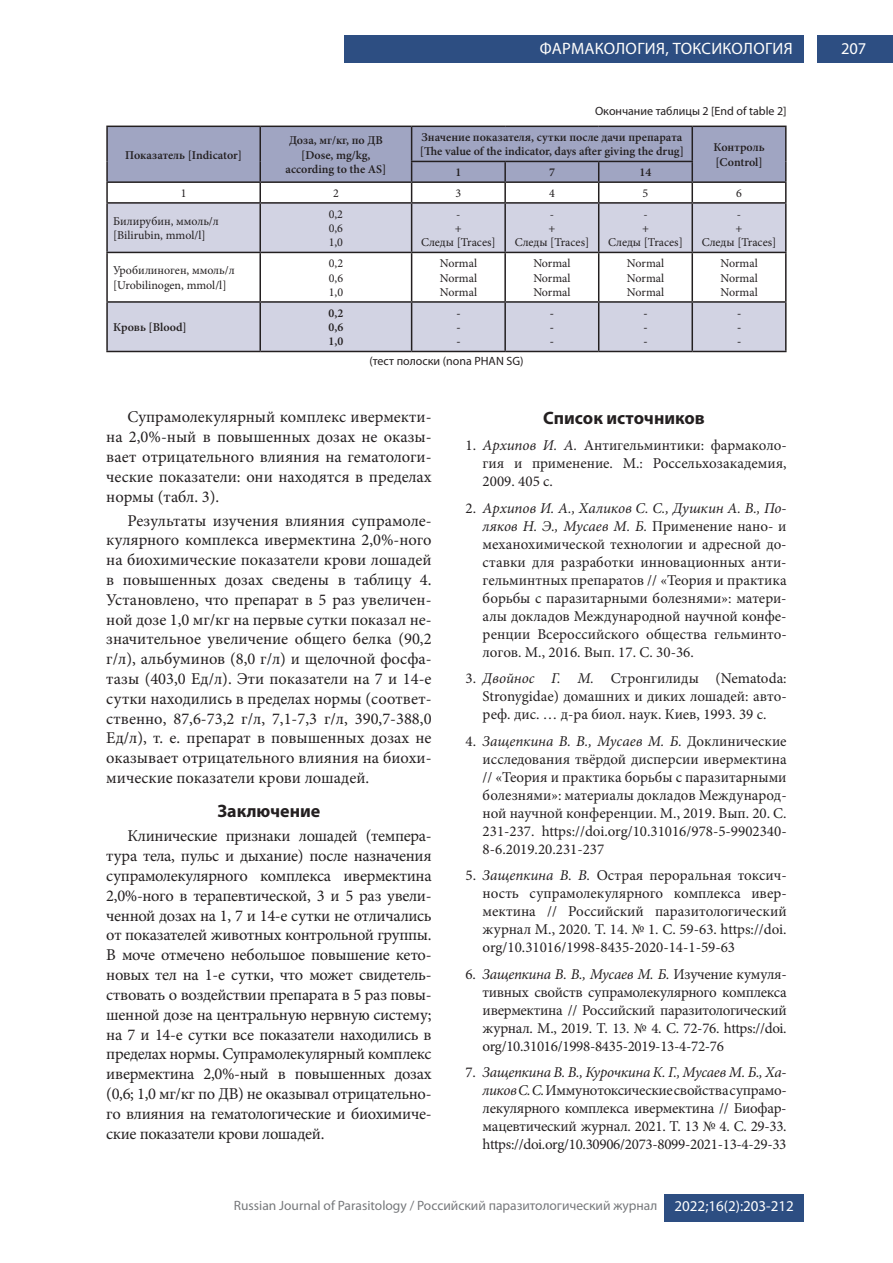
<style>
.page{position:relative;width:893px;height:1263px;background:#fff}
.page>*{position:absolute;margin:0;border:0;box-sizing:border-box;transform-origin:0 0}
.t1{font:700 18px "Myriad Pro";color:#231f20}
.t2{font:16.5px/19.8px "Minion Pro";letter-spacing:-.005em;color:#231f20;text-align:justify}
.t3{font:16.5px "Myriad Pro";letter-spacing:.02em;color:#fffefc}
.t4{font:16.5px "Myriad Pro";color:#fff}
.t5{font:15px/18px "Minion Pro";color:#231f20;text-align:justify}
.t6{font:15px "Myriad Pro";color:#fff}
.t7{font:13.5px "Myriad Pro";color:#76787b}
.t8{font:12px/14.4px "Minion Pro";color:#231f20;text-align:justify}
.t9{font:600 12px/14.4px "Minion Pro";color:#231f20;text-align:justify}
.t10{font:12px "Myriad Pro";color:#231f20}
.s1{font-style:italic}
</style>
<div class="page">
<div style="left:817px;top:36px;width:76px;height:27px;background:#2d4e82"></div>
<div style="left:344px;top:36px;width:459px;height:27px;background:#2d4e82"></div>
<div style="left:664px;top:1194px;width:139px;height:27px;background:#2d4e82"></div>
<div style="left:108px;top:204px;width:677px;height:147px;background:#d2d3e3"></div>
<svg style="left:108px;top:253px;width:677px;height:48px"></svg>
<svg style="left:106px;top:126px;width:681px;height:76px"></svg>
<hr style="left:106px;top:202px;width:154px;height:2px;background:#231f20">
<hr style="left:106px;top:204px;width:2px;height:48px;background:#231f20">
<hr style="left:260px;top:202px;width:152px;height:2px;background:#231f20">
<hr style="left:259px;top:204px;width:2px;height:48px;background:#231f20">
<hr style="left:412px;top:202px;width:93px;height:2px;background:#231f20">
<hr style="left:411px;top:204px;width:1px;height:48px;background:#231f20">
<hr style="left:505px;top:202px;width:94px;height:2px;background:#231f20">
<hr style="left:504px;top:204px;width:2px;height:48px;background:#231f20">
<hr style="left:599px;top:202px;width:93px;height:2px;background:#231f20">
<hr style="left:598px;top:204px;width:1px;height:48px;background:#231f20">
<hr style="left:692px;top:202px;width:95px;height:2px;background:#231f20">
<hr style="left:691px;top:204px;width:2px;height:48px;background:#231f20">
<hr style="left:785px;top:204px;width:2px;height:48px;background:#231f20">
<hr style="left:106px;top:252px;width:154px;height:1px;background:#231f20">
<hr style="left:106px;top:253px;width:2px;height:48px;background:#231f20">
<hr style="left:260px;top:252px;width:152px;height:1px;background:#231f20">
<hr style="left:259px;top:253px;width:2px;height:48px;background:#231f20">
<hr style="left:412px;top:252px;width:93px;height:1px;background:#231f20">
<hr style="left:411px;top:253px;width:1px;height:48px;background:#231f20">
<hr style="left:505px;top:252px;width:94px;height:1px;background:#231f20">
<hr style="left:504px;top:253px;width:2px;height:48px;background:#231f20">
<hr style="left:599px;top:252px;width:93px;height:1px;background:#231f20">
<hr style="left:598px;top:253px;width:1px;height:48px;background:#231f20">
<hr style="left:692px;top:252px;width:95px;height:1px;background:#231f20">
<hr style="left:691px;top:253px;width:2px;height:48px;background:#231f20">
<hr style="left:785px;top:253px;width:2px;height:48px;background:#231f20">
<hr style="left:106px;top:301px;width:154px;height:2px;background:#231f20">
<hr style="left:106px;top:303px;width:2px;height:48px;background:#231f20">
<hr style="left:260px;top:301px;width:152px;height:2px;background:#231f20">
<hr style="left:259px;top:303px;width:2px;height:48px;background:#231f20">
<hr style="left:412px;top:301px;width:93px;height:2px;background:#231f20">
<hr style="left:411px;top:303px;width:1px;height:48px;background:#231f20">
<hr style="left:505px;top:301px;width:94px;height:2px;background:#231f20">
<hr style="left:504px;top:303px;width:2px;height:48px;background:#231f20">
<hr style="left:599px;top:301px;width:93px;height:2px;background:#231f20">
<hr style="left:598px;top:303px;width:1px;height:48px;background:#231f20">
<hr style="left:692px;top:301px;width:95px;height:2px;background:#231f20">
<hr style="left:691px;top:303px;width:2px;height:48px;background:#231f20">
<hr style="left:785px;top:303px;width:2px;height:48px;background:#231f20">
<hr style="left:106px;top:351px;width:154px;height:1px;background:#231f20">
<hr style="left:260px;top:351px;width:152px;height:1px;background:#231f20">
<hr style="left:412px;top:351px;width:93px;height:1px;background:#231f20">
<hr style="left:505px;top:351px;width:94px;height:1px;background:#231f20">
<hr style="left:599px;top:351px;width:93px;height:1px;background:#231f20">
<hr style="left:692px;top:351px;width:95px;height:1px;background:#231f20">
<p class="t3" style="left:540px;top:39px;width:254px">ФАРМАКОЛОГИЯ, ТОКСИКОЛОГИЯ</p>
<p class="t9" style="left:125px;top:147px;width:118px">Показатель [Indicator]</p>
<p class="t10" style="left:595px;top:104px;width:193px">Окончание таблицы 2 [End of table 2]</p>
<p class="t9" style="left:286px;top:133px;width:102px;text-align:center">Доза, мг/кг, по ДВ [Dose, mg/kg, according to the AS]</p>
<p class="t9" style="left:420px;top:130px;width:265px">Значение показателя, сутки после дачи препарата [The value of the indicator, days after giving the drug]</p>
<p class="t9" style="left:713px;top:140px;width:53px">Контроль [Control]</p>
<p class="t9" style="left:455px;top:165px;width:7px">1</p>
<p class="t9" style="left:549px;top:165px;width:7px">7</p>
<p class="t9" style="left:640px;top:165px;width:13px">14</p>
<p class="t8" style="left:181px;top:186px;width:7px">1</p>
<p class="t8" style="left:333px;top:186px;width:7px">2</p>
<p class="t8" style="left:455px;top:186px;width:7px">3</p>
<p class="t8" style="left:549px;top:186px;width:7px">4</p>
<p class="t8" style="left:643px;top:186px;width:7px">5</p>
<p class="t8" style="left:736px;top:186px;width:7px">6</p>
<p class="t8" style="left:113px;top:214px;width:107px">Билирубин, ммоль/л [Bilirubin, mmol/l]</p>
<p class="t8" style="left:329px;top:207px;width:16px">0,2<br>0,6<br>1,0</p>
<p class="t8" style="left:421px;top:207px;width:76px;text-align:center">-<br>+<br>Следы [Traces]</p>
<p class="t8" style="left:515px;top:207px;width:76px;text-align:center">-<br>+<br>Следы [Traces]</p>
<p class="t8" style="left:608px;top:207px;width:76px;text-align:center">-<br>+<br>Следы [Traces]</p>
<p class="t8" style="left:702px;top:207px;width:76px;text-align:center">-<br>+<br>Следы [Traces]</p>
<p class="t8" style="left:113px;top:263px;width:123px">Уробилиноген, ммоль/л [Urobilinogen, mmol/l]</p>
<p class="t8" style="left:329px;top:256px;width:16px">0,2<br>0,6<br>1,0</p>
<p class="t8" style="left:440px;top:256px;width:39px">Normal Normal Normal</p>
<p class="t8" style="left:533px;top:256px;width:39px">Normal Normal Normal</p>
<p class="t8" style="left:627px;top:256px;width:39px">Normal Normal Normal</p>
<p class="t8" style="left:720px;top:256px;width:39px">Normal Normal Normal</p>
<p class="t9" style="left:113px;top:320px;width:75px">Кровь [Blood]</p>
<p class="t9" style="left:329px;top:306px;width:16px">0,2<br>0,6<br>1,0</p>
<p class="t9" style="left:456px;top:306px;width:6px">- - -</p>
<p class="t9" style="left:550px;top:306px;width:6px">- - -</p>
<p class="t9" style="left:643px;top:306px;width:6px">- - -</p>
<p class="t9" style="left:737px;top:306px;width:6px">- - -</p>
<p class="t10" style="left:369px;top:353px;width:155px">(тест полоски (nona PHAN SG)</p>
<p class="t2" style="left:106px;top:407px;width:327px;text-indent:21px">Супрамолекулярный комплекс ивермекти&shy;на 2,0%-ный в повышенных дозах не оказы&shy;вает отрицательного влияния на гематологи&shy;ческие показатели: они находятся в пределах нормы (табл. 3).</p>
<p class="t2" style="left:106px;top:510px;width:327px;text-indent:21px">Результаты изучения влияния супрамоле&shy;кулярного комплекса ивермектина 2,0%-ного на биохимические показатели крови лошадей в повышенных дозах сведены в таблицу 4.<br>Установлено, что препарат в 5 раз увеличен&shy;ной дозе 1,0 мг/кг на первые сутки показал не&shy;значительное увеличение общего белка (90,2 г/л), альбуминов (8,0 г/л) и щелочной фосфа&shy;тазы (403,0 Ед/л). Эти показатели на 7 и 14-е сутки находились в пределах нормы (соответ&shy;ственно, 87,6-73,2 г/л, 7,1-7,3 г/л, 390,7-388,0<br>Ед/л), т. е. препарат в повышенных дозах не оказывает отрицательного влияния на биохи&shy;мические показатели крови лошадей.</p>
<p class="t1" style="left:217px;top:800px;width:105px">Заключение</p>
<p class="t2" style="left:106px;top:826px;width:327px;text-indent:21px">Клинические признаки лошадей (темпера&shy;тура тела, пульс и дыхание) после назначения супрамолекулярного комплекса ивермектина 2,0%-ного в терапевтической, 3 и 5 раз увели&shy;ченной дозах на 1, 7 и 14-е сутки не отличались от показателей животных контрольной группы.<br>В моче отмечено небольшое повышение кето&shy;новых тел на 1-е сутки, что может свидетель&shy;ствовать о воздействии препарата в 5 раз повы&shy;шенной дозе на центральную нервную систему; на 7 и 14-е сутки все показатели находились в пределах нормы. Супрамолекулярный комплекс ивермектина 2,0%-ный в повышенных дозах (0,6; 1,0 мг/кг по ДВ) не оказывал отрицательно&shy;го влияния на гематологические и биохимиче&shy;ские показатели крови лошадей.</p>
<p class="t1" style="left:543px;top:406px;width:163px">Список источников</p>
<p class="t5" style="left:483px;top:437px;width:306px;text-indent:-17px">1. <span class="s1">Архипов И. А.</span> Антигельминтики: фармаколо&shy;гия и применение. М.: Россельхозакадемия, 2009. 405 с.</p>
<p class="t5" style="left:483px;top:499px;width:306px;text-indent:-17px">2. <span class="s1">Архипов И. А., Халиков С. С., Душкин А. В., По&shy;ляков Н. Э., Мусаев М. Б.</span> Применение нано- и механохимической технологии и адресной до&shy;ставки для разработки инновационных анти&shy;гельминтных препаратов // «Теория и практика борьбы с паразитарными болезнями»: матери&shy;алы докладов Международной научной конфе&shy;ренции Всероссийского общества гельминто&shy;логов. М., 2016. Вып. 17. С. 30-36.</p>
<p class="t5" style="left:483px;top:670px;width:306px;text-indent:-17px">3. <span class="s1">Двойнос Г. М.</span> Стронгилиды (Nematoda:<br>Stronygidae) домашних и диких лошадей: авто&shy;реф. дис. … д-ра биол. наук. Киев, 1993. 39 с.</p>
<p class="t5" style="left:483px;top:732px;width:306px;text-indent:-17px">4. <span class="s1">Защепкина В. В., Мусаев М. Б.</span> Доклинические исследования твёрдой дисперсии ивермектина // «Теория и практика борьбы с паразитарными болезнями»: материалы докладов Международ&shy;ной научной конференции. М., 2019. Вып. 20. С.<br>231-237. https://doi.org/10.31016/978-5-9902340- 8-6.2019.20.231-237</p>
<p class="t5" style="left:483px;top:867px;width:306px;text-indent:-17px">5. <span class="s1">Защепкина В. В.</span> Острая пероральная токсич&shy;ность супрамолекулярного комплекса ивер&shy;мектина // Российский паразитологический журнал М., 2020. Т. 14. № 1. С. 59-63. https://doi. org/10.31016/1998-8435-2020-14-1-59-63</p>
<p class="t5" style="left:483px;top:965px;width:306px;text-indent:-17px">6. <span class="s1">Защепкина В. В., Мусаев М. Б.</span> Изучение кумуля&shy;тивных свойств супрамолекулярного комплекса ивермектина // Российский паразитологический журнал. М., 2019. Т. 13. № 4. С. 72-76. https://doi. org/10.31016/1998-8435-2019-13-4-72-76</p>
<p class="t5" style="left:483px;top:1064px;width:306px;text-indent:-17px">7. <span class="s1">Защепкина В. В., Курочкина К. Г., Мусаев М. Б., Ха&shy;ликов С. С.</span> Иммунотоксические свойства супрамо&shy;лекулярного комплекса ивермектина // Биофар&shy;мацевтический журнал. 2021. Т. 13 № 4. С. 29-33. https://doi.org/10.30906/2073-8099-2021-13-4-29-33</p>
<p class="t7" style="left:234px;top:1197px;width:425px">Russian Journal of Parasitology / Российский паразитологический журнал</p>
<p class="t6" style="left:675px;top:1197px;width:121px">2022;16(2):203-212</p>
<p class="t4" style="left:841px;top:39px;width:27px">207</p>
</div>
